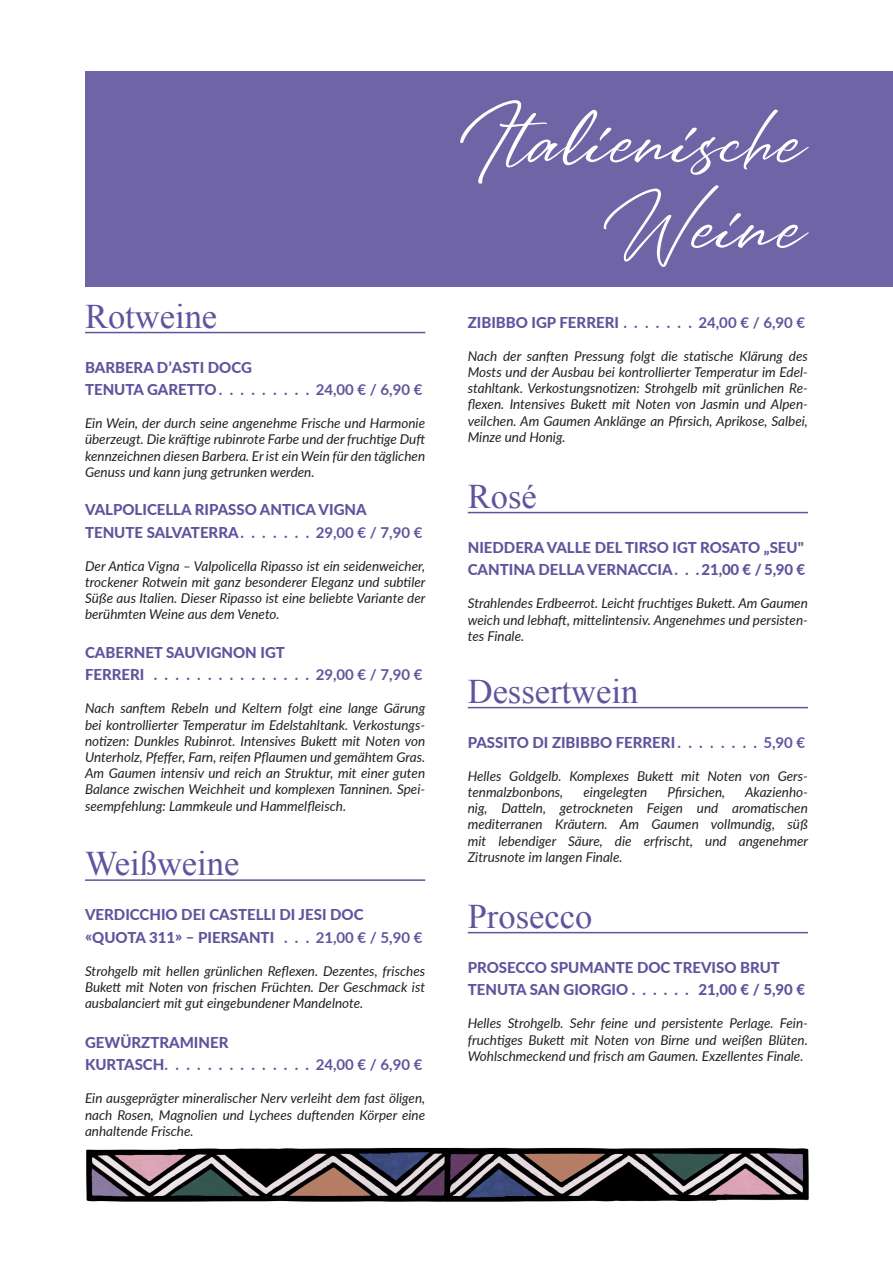
<style>
.page{position:relative;width:893px;height:1263px;background:#fff}
.page>*{position:absolute;margin:0;border:0;box-sizing:border-box;transform-origin:0 0}
.Titel_Minion{font:105.75px "Bresley";color:#fff}
.Titel_H2{font:34.5px "Times New Roman";color:#5f549d}
.Speisen{font:800 15px/22.5px "Lato";color:#5f549d}
.Speisen-2{font:700 15px/22.5px "Lato";color:#5f549d}
.Fliesstext{font:italic 13.5px/16.2px "Lato";color:#231f20;text-align:justify}
.s1{font-weight:700}
.s2{font-weight:800}
</style>
<div class="page">
<img style="left:86px;top:1147px;width:723px;height:55px">
<hr style="left:85px;top:332px;width:340px;height:1px;background:#5f549d">
<hr style="left:85px;top:879px;width:340px;height:2px;background:#5f549d">
<hr style="left:468px;top:512px;width:340px;height:1px;background:#5f549d">
<hr style="left:468px;top:707px;width:340px;height:1px;background:#5f549d">
<hr style="left:468px;top:932px;width:340px;height:1px;background:#5f549d">
<div style="left:85px;top:71px;width:808px;height:215px;background:#6f65a6"></div>
<p class="Titel_H2" style="left:85px;top:293px;width:134px">Rotweine</p>
<p class="Speisen" style="left:85px;top:355px;width:339px">BARBERA DʼASTI DOCG<br>TENUTA GARETTO <span class="s1">. . . . . . . . . 24,00 € / 6,90 €</span></p>
<p class="Fliesstext" style="left:85px;top:415px;width:342px">Ein Wein, der durch seine angenehme Frische und Harmonie überzeugt. Die kräftige rubinrote Farbe und der fruchtige Duft kennzeichnen diesen Barbera. Er ist ein Wein für den täglichen Genuss und kann jung getrunken werden.</p>
<p class="Speisen" style="left:85px;top:498px;width:339px">VALPOLICELLA RIPASSO ANTICA VIGNA<br>TENUTE SALVATERRA <span class="s1">. . . . . . . 29,00 € / 7,90 €</span></p>
<p class="Fliesstext" style="left:85px;top:557px;width:342px">Der Antica Vigna – Valpolicella Ripasso ist ein seidenweicher, trockener Rotwein mit ganz besonderer Eleganz und subtiler Süße aus Italien. Dieser Ripasso ist eine beliebte Variante der berühmten Weine aus dem Veneto.</p>
<p class="Speisen" style="left:85px;top:640px;width:201px">CABERNET SAUVIGNON IGT<br>FERRERI <span class="s1">...............</span></p>
<p class="Speisen-2" style="left:316px;top:663px;width:108px">29,00 € / 7,90 €</p>
<p class="Fliesstext" style="left:85px;top:700px;width:342px">Nach sanftem Rebeln und Keltern folgt eine lange Gärung bei kontrollierter Temperatur im Edelstahltank. Verkostungs&shy;notizen: Dunkles Rubinrot. Intensives Bukett mit Noten von Unterholz, Pfeffer, Farn, reifen Pflaumen und gemähtem Gras.<br>Am Gaumen intensiv und reich an Struktur, mit einer guten Balance zwischen Weichheit und komplexen Tanninen. Spei&shy;seempfehlung: Lammkeule und Hammelfleisch.</p>
<p class="Titel_H2" style="left:85px;top:840px;width:156px">Weißweine</p>
<p class="Speisen" style="left:85px;top:903px;width:280px">VERDICCHIO DEI CASTELLI DI JESI DOC «QUOTA 311» – PIERSANTI <span class="s1">...</span></p>
<p class="Speisen-2" style="left:316px;top:925px;width:108px">21,00 € / 5,90 €</p>
<p class="Fliesstext" style="left:85px;top:962px;width:342px">Strohgelb mit hellen grünlichen Reflexen. Dezentes, frisches Bukett mit Noten von frischen Früchten. Der Geschmack ist ausbalanciert mit gut eingebundener Mandelnote.</p>
<p class="Speisen-2" style="left:85px;top:1030px;width:339px"><span class="s2">GEWÜRZTRAMINER<br>KURTASCH</span> . . . . . . . . . . . . . . 24,00 € / 6,90 €</p>
<p class="Fliesstext" style="left:85px;top:1090px;width:342px">Ein ausgeprägter mineralischer Nerv verleiht dem fast öligen, nach Rosen, Magnolien und Lychees duftenden Körper eine anhaltende Frische.</p>
<p class="Titel_Minion" style="left:460px;top:79px;width:350px">Italienische</p>
<p class="Titel_Minion" style="left:604px;top:165px;width:206px">Weine</p>
<p class="Speisen" style="left:468px;top:310px;width:156px">ZIBIBBO IGP FERRERI <span class="s1">.......</span></p>
<p class="Speisen-2" style="left:698px;top:310px;width:108px">24,00 € / 6,90 €</p>
<p class="Fliesstext" style="left:468px;top:347px;width:342px">Nach der sanften Pressung folgt die statische Klärung des Mosts und der Ausbau bei kontrollierter Temperatur im Edel&shy;stahltank. Verkostungsnotizen: Strohgelb mit grünlichen Re&shy;flexen. Intensives Bukett mit Noten von Jasmin und Alpen&shy;veilchen. Am Gaumen Anklänge an Pfirsich, Aprikose, Salbei, Minze und Honig.</p>
<p class="Titel_H2" style="left:468px;top:473px;width:70px">Rosé</p>
<p class="Speisen" style="left:468px;top:535px;width:339px">NIEDDERA VALLE DEL TIRSO IGT ROSATO „SEU"<br>CANTINA DELLA VERNACCIA . . 21,00 € / 5,90 €</p>
<p class="Fliesstext" style="left:468px;top:595px;width:342px">Strahlendes Erdbeerrot. Leicht fruchtiges Bukett. Am Gaumen</p>
<p class="Fliesstext" style="left:468px;top:611px;width:342px">weich und lebhaft, mittelintensiv. Angenehmes und persisten&shy;tes Finale.</p>
<p class="Titel_H2" style="left:468px;top:668px;width:172px">Dessertwein</p>
<p class="Speisen" style="left:468px;top:730px;width:339px">PASSITO DI ZIBIBBO FERRERI <span class="s1">. . . . . . . . 5,90 €</span></p>
<p class="Fliesstext" style="left:468px;top:767px;width:342px">Helles Goldgelb. Komplexes Bukett mit Noten von Gers&shy;tenmalzbonbons,</p>
<p class="Fliesstext" style="left:468px;top:783px;width:342px;text-indent:277px">Akazienho&shy;nig, Datteln, getrockneten Feigen und aromatischen mediterranen Kräutern. Am Gaumen vollmundig, süß mit lebendiger Säure, die erfrischt, und angenehmer Zitrusnote im langen Finale.</p>
<p class="Fliesstext" style="left:583px;top:783px;width:65px">eingelegten</p>
<p class="Fliesstext" style="left:667px;top:783px;width:59px">Pfirsichen,</p>
<p class="Titel_H2" style="left:468px;top:893px;width:126px">Prosecco</p>
<p class="Speisen" style="left:468px;top:955px;width:339px">PROSECCO SPUMANTE DOC TREVISO BRUT<br>TENUTA SAN GIORGIO . . . . . . 21,00 € / 5,90 €</p>
<p class="Fliesstext" style="left:468px;top:1015px;width:342px">Helles Strohgelb. Sehr feine und persistente Perlage. Fein&shy;fruchtiges Bukett mit Noten von Birne und weißen Blüten.<br>Wohlschmeckend und frisch am Gaumen. Exzellentes Finale.</p>
</div>
